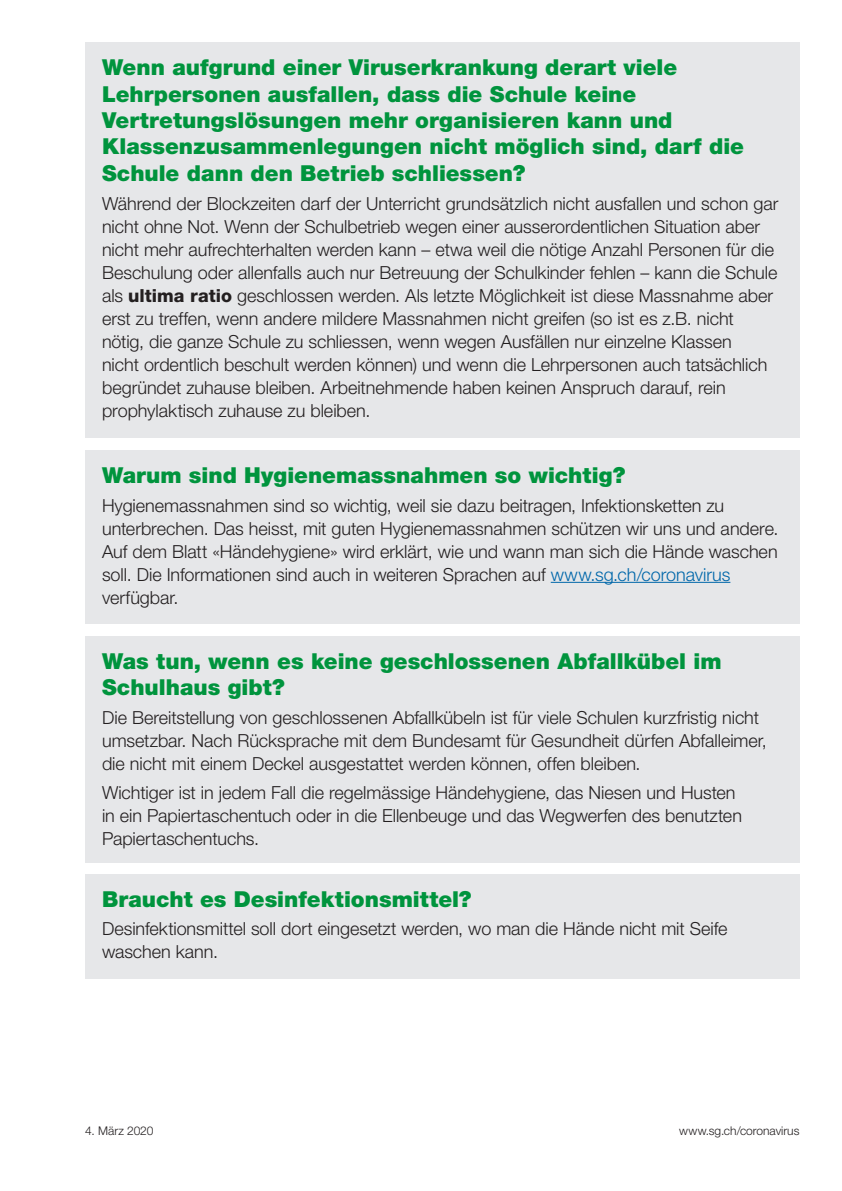
<style>
.page{position:relative;width:842px;height:1191px;background:#fff}
.page>*{position:absolute;margin:0;border:0;box-sizing:border-box;transform-origin:0 0}
.t1{font:900 22px/26.4px "Helvetica Neue LT Std";color:#00943d}
.t2{font:300 18px/23px "Helvetica Neue LT Std";letter-spacing:-.005em;color:#231f20}
.t3{font:300 12px "Helvetica Neue LT Std";color:#231f20}
.s1{font-weight:800}
.s2{color:#0067aa}
</style>
<div class="page">
<div style="left:85px;top:43px;width:714px;height:395px;background:#e6e7e9"></div>
<div style="left:85px;top:450px;width:714px;height:174px;background:#e6e7e9"></div>
<hr style="left:551px;top:582px;width:179px;height:1px;background:#0067aa">
<div style="left:85px;top:636px;width:714px;height:226px;background:#e6e7e9"></div>
<div style="left:85px;top:874px;width:714px;height:104px;background:#e6e7e9"></div>
<p class="t1" style="left:102px;top:54px;width:643px">Wenn aufgrund einer Viruserkrankung derart viele Lehrpersonen ausfallen, dass die Schule keine Vertretungslösungen mehr organisieren kann und Klassenzusammenlegungen nicht möglich sind, darf die Schule dann den Betrieb schliessen?</p>
<p class="t2" style="left:102px;top:191px;width:678px">Während der Blockzeiten darf der Unterricht grundsätzlich nicht ausfallen und schon gar nicht ohne Not. Wenn der Schulbetrieb wegen einer ausserordentlichen Situation aber nicht mehr aufrechterhalten werden kann – etwa weil die nötige Anzahl Personen für die Beschulung oder allenfalls auch nur Betreuung der Schulkinder fehlen – kann die Schule als <span class="s1">ultima ratio</span> geschlossen werden. Als letzte Möglichkeit ist diese Massnahme aber erst zu treffen, wenn andere mildere Massnahmen nicht greifen (so ist es z.B. nicht nötig, die ganze Schule zu schliessen, wenn wegen Ausfällen nur einzelne Klassen<br>nicht ordentlich beschult werden können) und wenn die Lehrpersonen auch tatsächlich begründet zuhause bleiben. Arbeitnehmende haben keinen Anspruch darauf, rein prophylaktisch zuhause zu bleiben.</p>
<p class="t1" style="left:102px;top:462px;width:525px">Warum sind Hygienemassnahmen so wichtig?</p>
<p class="t2" style="left:102px;top:493px;width:678px">Hygienemassnahmen sind so wichtig, weil sie dazu beitragen, Infektionsketten zu unterbrechen. Das heisst, mit guten Hygienemassnahmen schützen wir uns und andere.<br>Auf dem Blatt «Händehygiene» wird erklärt, wie und wann man sich die Hände waschen soll. Die Informationen sind auch in weiteren Sprachen auf <span class="s2">www.sg.ch/coronavirus </span>verfügbar.</p>
<p class="t1" style="left:102px;top:647px;width:621px">Was tun, wenn es keine geschlossenen Abfallkübel im<br>Schulhaus gibt?</p>
<p class="t2" style="left:102px;top:705px;width:666px">Die Bereitstellung von geschlossenen Abfallkübeln ist für viele Schulen kurzfristig nicht umsetzbar. Nach Rücksprache mit dem Bundesamt für Gesundheit dürfen Abfalleimer, die nicht mit einem Deckel ausgestattet werden können, offen bleiben.</p>
<p class="t2" style="left:102px;top:780px;width:641px">Wichtiger ist in jedem Fall die regelmässige Händehygiene, das Niesen und Husten in ein Papiertaschentuch oder in die Ellenbeuge und das Wegwerfen des benutzten<br>Papiertaschentuchs.</p>
<p class="t1" style="left:102px;top:885px;width:371px">Braucht es Desinfektionsmittel?</p>
<p class="t2" style="left:102px;top:917px;width:627px">Desinfektionsmittel soll dort eingesetzt werden, wo man die Hände nicht mit Seife waschen kann.</p>
<p class="t3" style="left:85px;top:1123px;width:70px">4. März 2020</p>
<p class="t3" style="left:679px;top:1123px;width:122px">www.sg.ch/coronavirus</p>
</div>
